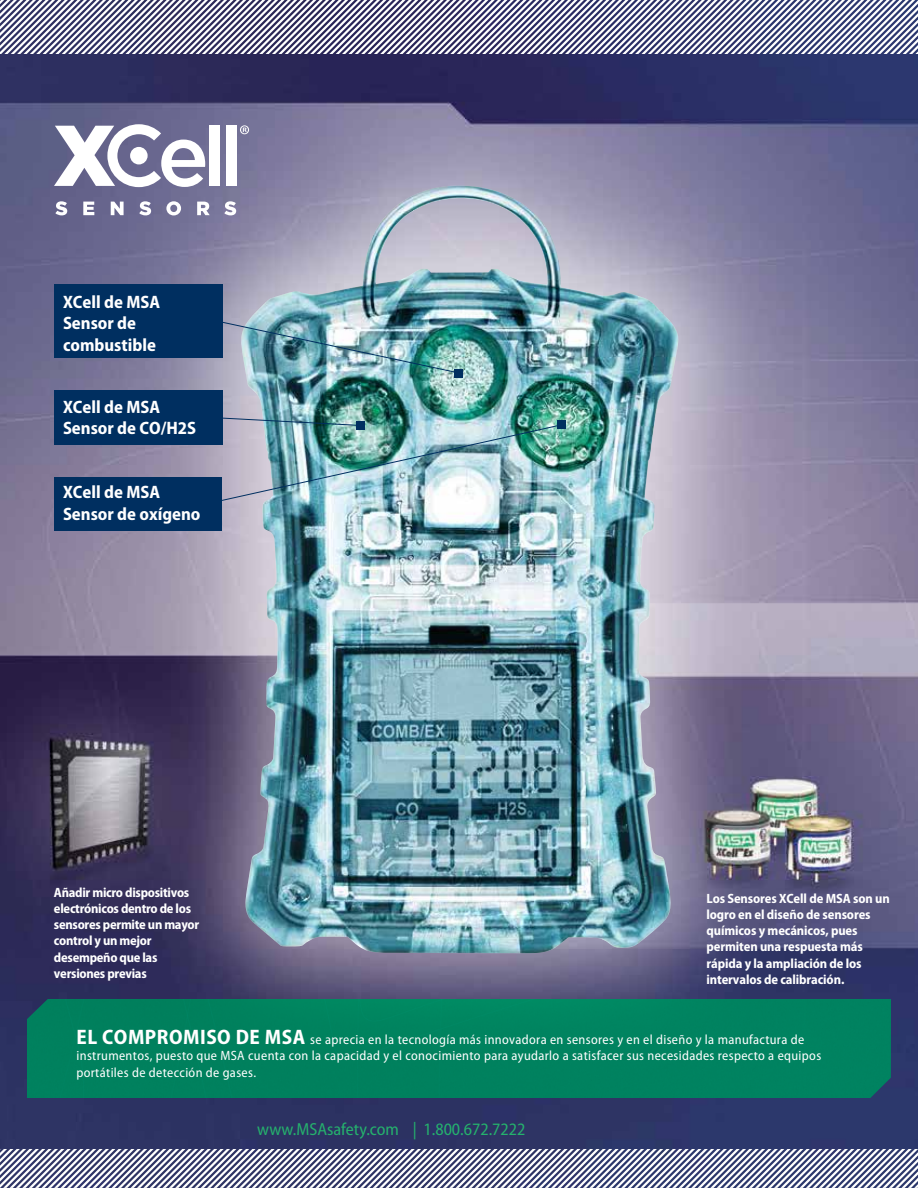
<style>
.page{position:relative;width:918px;height:1188px;background:#fff}
.page>*{position:absolute;margin:0;border:0;box-sizing:border-box;transform-origin:0 0}
.t1{font:700 semi-condensed 18px/21.6px "Myriad Pro";color:#fff}
.t2{font:semi-condensed 17.4px "Myriad Pro";color:#25b26d}
.t3{font:700 semi-condensed 13.5px/16.2px "Myriad Pro";letter-spacing:-.01em;color:#fff}
.t4{font:semi-condensed 13.5px/16.2px "Myriad Pro";letter-spacing:.025em;color:#fff}
.s1{font-weight:700;font-size:21px}
</style>
<div class="page">
<img style="left:0;top:54px;width:918px;height:1095px">
<svg style="left:0;top:0;width:918px;height:54px"></svg>
<svg style="left:0;top:1149px;width:918px;height:39px"></svg>
<div style="left:210px;top:126px;width:10px;height:60px;background:#fff"></div>
<div style="left:226px;top:126px;width:11px;height:60px;background:#fff"></div>
<svg style="left:55px;top:201px;width:12px;height:14px"></svg>
<svg style="left:83px;top:202px;width:11px;height:13px"></svg>
<svg style="left:111px;top:202px;width:13px;height:13px"></svg>
<svg style="left:139px;top:201px;width:12px;height:14px"></svg>
<svg style="left:166px;top:201px;width:15px;height:14px"></svg>
<svg style="left:197px;top:202px;width:13px;height:13px"></svg>
<svg style="left:224px;top:201px;width:12px;height:14px"></svg>
<svg style="left:54px;top:124px;width:151px;height:63px"></svg>
<svg style="left:240px;top:125px;width:9px;height:9px"></svg>
<div style="left:27px;top:999px;width:864px;height:99px;background:#00825f"></div>
<div style="left:54px;top:285px;width:168px;height:73px;background:#002f60"></div>
<div style="left:54px;top:391px;width:169px;height:54px;background:#002f60"></div>
<div style="left:54px;top:477px;width:168px;height:54px;background:#002f60"></div>
<img style="left:240px;top:186px;width:439px;height:767px">
<img style="left:214px;top:320px;width:246px;height:54px">
<div style="left:454px;top:369px;width:10px;height:9px;background:#002f60"></div>
<img style="left:177px;top:415px;width:386px;height:96px">
<div style="left:557px;top:420px;width:9px;height:9px;background:#002f60"></div>
<h1 class="t1" style="left:63px;top:290px;width:99px">XCell de MSA<br>Sensor de combustible</h1>
<h1 class="t1" style="left:63px;top:395px;width:135px">XCell de MSA<br>Sensor de CO/H2S</h1>
<h1 class="t1" style="left:63px;top:481px;width:139px">XCell de MSA<br>Sensor de oxígeno</h1>
<p class="t3" style="left:54px;top:884px;width:147px">Añadir micro dispositivos electrónicos dentro de los sensores permite un mayor control y un mejor desempeño que las versiones previas</p>
<p class="t3" style="left:706px;top:890px;width:185px">Los Sensores XCell de MSA son un logro en el diseño de sensores químicos y mecánicos, pues permiten una respuesta más rápida y la ampliación de los intervalos de calibración.</p>
<p class="t4" style="left:76px;top:1031px;width:746px"><span class="s1">EL COMPROMISO DE MSA</span> se aprecia en la tecnología más innovadora en sensores y en el diseño y la manufactura de instrumentos, puesto que MSA cuenta con la capacidad y el conocimiento para ayudarlo a satisfacer sus necesidades respecto a equipos portátiles de detección de gases.</p>
<p class="t2" style="left:257px;top:1118px;width:270px">www.MSAsafety.com | 1.800.672.7222</p>
</div>
